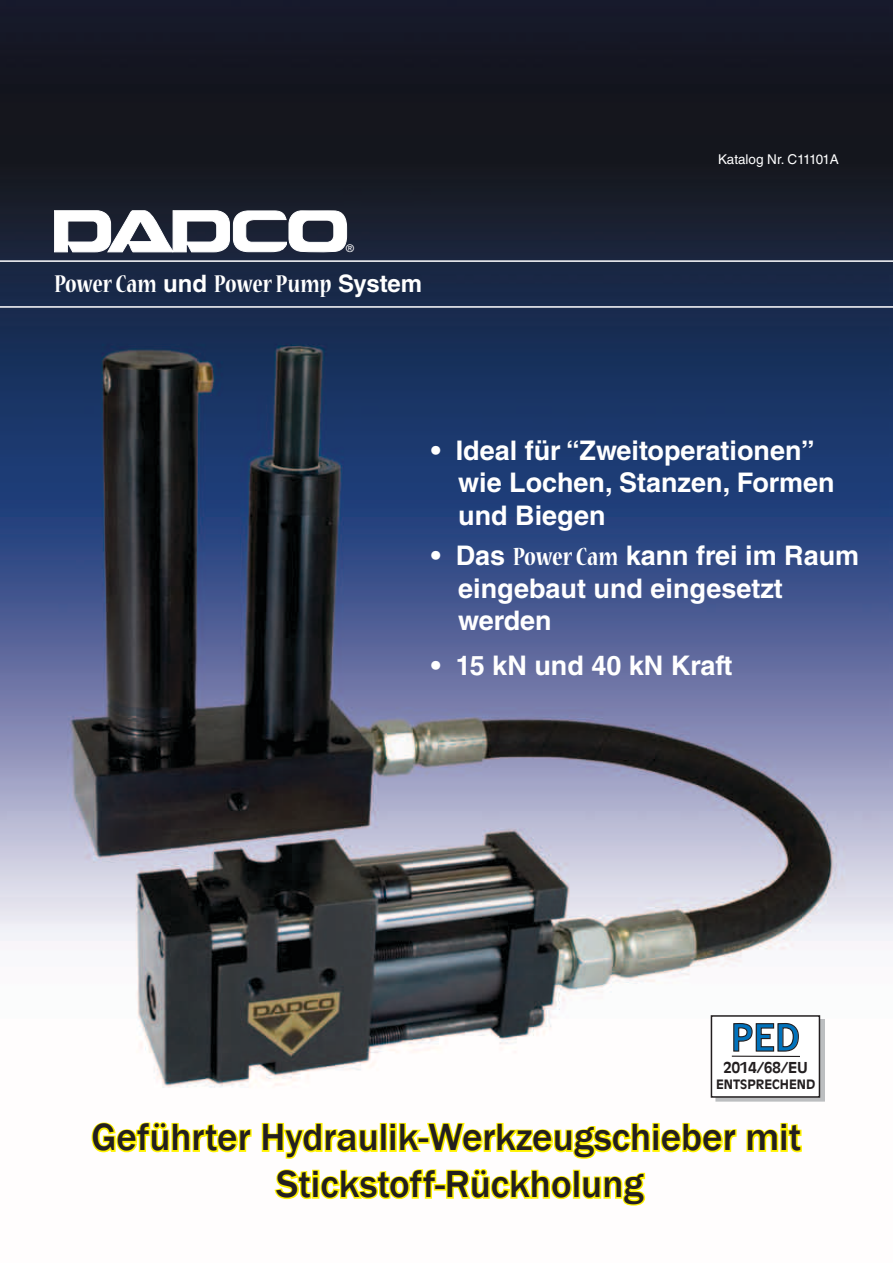
<style>
.page{position:relative;width:893px;height:1263px;background:#fff}
.page>*{position:absolute;margin:0;border:0;box-sizing:border-box;transform-origin:0 0}
.t1{font:500 39px/46.8px "Franklin Gothic";color:#231f20}
.t2{font:700 38.25px "Trebuchet MS";color:#0072bc}
.t3{font:700 27px/32.4px "Helvetica LT Std";color:#fff}
.t4{font:700 condensed 27px "Nueva Std";color:#fff}
.t5{font:700 14.85px "Antique Olive Std";color:#231f20}
.t6{font:13.5px "Helvetica LT Std";color:#fff}
.t7{font:700 12.75px "Antique Olive Std";color:#231f20}
.t8{font:10.5px "Helvetica LT Std";color:#fff}
.s1{font-family:"Helvetica LT Std";font-stretch:normal;font-size:24px}
.s2{font-family:"Nueva Std";font-stretch:condensed;font-size:27.75px}
</style>
<div class="page">
<img style="left:0;top:0;width:893px;height:1199px">
<hr style="left:0;top:260px;width:893px;height:2px;background:#fff">
<svg style="left:54px;top:210px;width:293px;height:43px"></svg>
<hr style="left:0;top:306px;width:893px;height:2px;background:#fff">
<svg style="left:90px;top:1119px;width:163px;height:36px"></svg>
<svg style="left:260px;top:1121px;width:119px;height:39px"></svg>
<div style="left:380px;top:1123px;width:7px;height:29px;border:3px solid #fff200"></div>
<div style="left:389px;top:1123px;width:8px;height:7px;border:3px solid #fff200"></div>
<div style="left:389px;top:1130px;width:8px;height:22px;border:3px solid #fff200"></div>
<svg style="left:397px;top:1119px;width:255px;height:41px"></svg>
<div style="left:652px;top:1123px;width:8px;height:7px;border:3px solid #fff200"></div>
<div style="left:652px;top:1130px;width:8px;height:22px;border:3px solid #fff200"></div>
<svg style="left:659px;top:1121px;width:79px;height:34px"></svg>
<svg style="left:745px;top:1127px;width:35px;height:26px"></svg>
<div style="left:780px;top:1123px;width:8px;height:7px;border:3px solid #fff200"></div>
<div style="left:780px;top:1130px;width:8px;height:22px;border:3px solid #fff200"></div>
<svg style="left:787px;top:1122px;width:16px;height:33px"></svg>
<svg style="left:273px;top:1167px;width:165px;height:33px"></svg>
<div style="left:434px;top:1184px;width:12px;height:6px;border:3px solid #fff200"></div>
<svg style="left:445px;top:1166px;width:128px;height:34px"></svg>
<div style="left:573px;top:1170px;width:7px;height:29px;border:3px solid #fff200"></div>
<svg style="left:581px;top:1171px;width:66px;height:35px"></svg>
<div style="left:715px;top:1019px;width:110px;height:82px;border:2px solid #bcbec0"></div>
<div style="left:711px;top:1016px;width:108px;height:81px;background:#fff"></div>
<div style="left:711px;top:1015px;width:109px;height:83px;border:2px solid #231f20"></div>
<svg style="left:733px;top:1023px;width:66px;height:29px"></svg>
<hr style="left:732px;top:1055px;width:68px;height:2px;background:#231f20">
<p class="t8" style="left:346px;top:242px;width:9px">®</p>
<p class="t4" style="left:54px;top:272px;width:370px">Power Cam <span class="s1">und</span> Power Pump <span class="s1">System</span></p>
<p class="t6" style="left:718px;top:151px;width:122px">Katalog Nr. C11101A</p>
<p class="t3" style="left:458px;top:434px;width:378px;text-indent:-27px">• Ideal für “Zweitoperationen” wie Lochen, Stanzen, Formen und Biegen</p>
<p class="t3" style="left:458px;top:539px;width:403px;text-indent:-27px">• Das <span class="s2">Power Cam</span> kann frei im Raum eingebaut und eingesetzt werden</p>
<p class="t3" style="left:431px;top:649px;width:303px">• 15 kN und 40 kN Kraft</p>
<h2 class="t2" style="left:731px;top:1013px;width:70px">PED</h2>
<p class="t5" style="left:724px;top:1058px;width:86px">2014/68/EU</p>
<p class="t7" style="left:716px;top:1076px;width:101px">ENTSPRECHEND</p>
<h1 class="t1" style="left:276px;top:1114px;width:527px;text-indent:-185px">Geführter Hydraulik-Werkzeugschieber mit<br>Stickstoff-Rückholung</h1>
</div>
